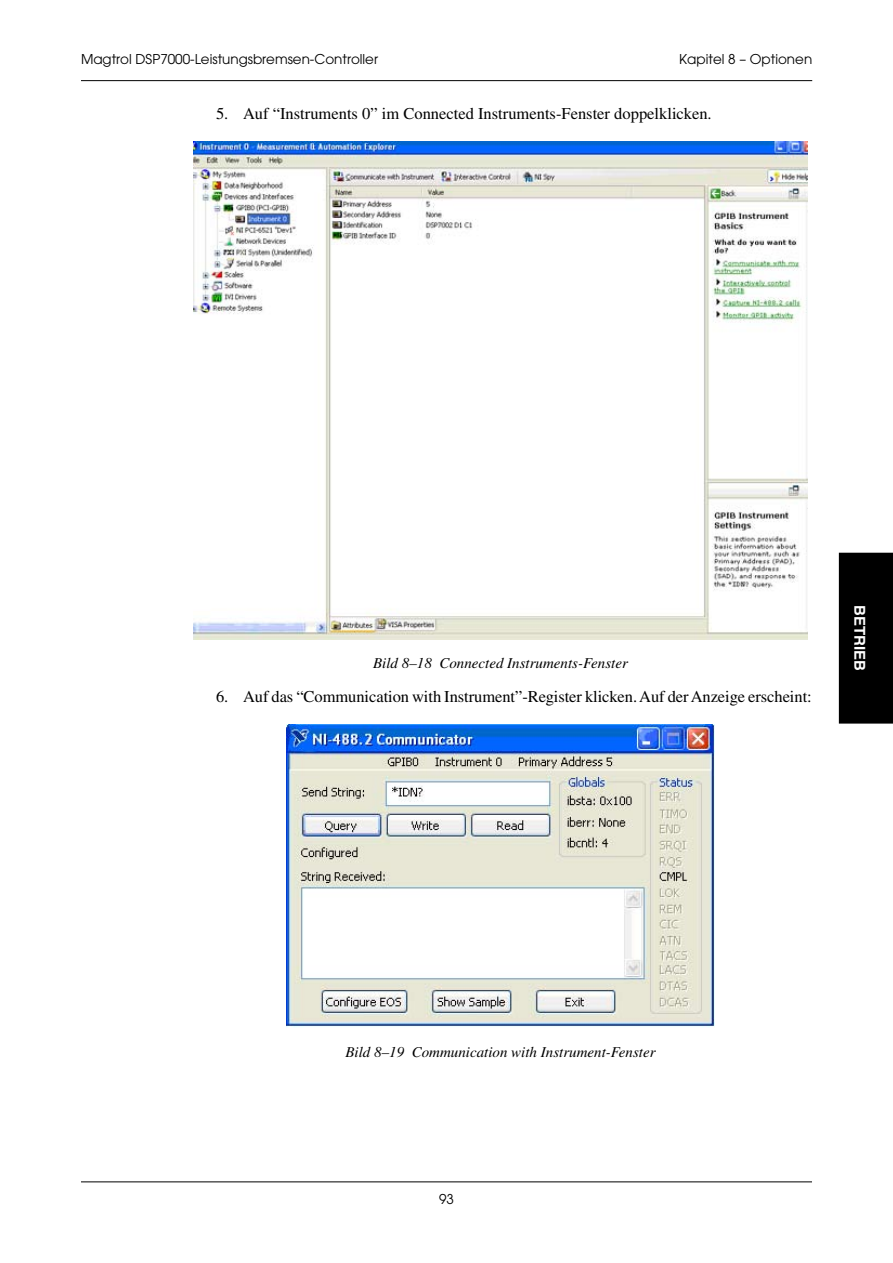
<style>
.page{position:relative;width:893px;height:1263px;background:#fff}
.page>*{position:absolute;margin:0;border:0;box-sizing:border-box;transform-origin:0 0}
.t1{font:16.5px "Times";letter-spacing:-.005em;color:#000}
.t2{font:italic 15px "Times";color:#000}
.t3{font:700 15px "Helvetica";color:#fff}
.t4{font:13.5px "Avant Garde";color:#000}
</style>
<div class="page">
<div style="left:839px;top:553px;width:54px;height:170px;background:#000"></div>
<hr style="left:81px;top:1181px;width:731px;height:1px;background:#000">
<hr style="left:81px;top:80px;width:731px;height:1px;background:#000">
<img style="left:193px;top:142px;width:614px;height:497px">
<img style="left:287px;top:724px;width:427px;height:304px">
<p class="t4" style="left:81px;top:51px;width:299px">Magtrol DSP7000-Leistungsbremsen-Controller</p>
<p class="t4" style="left:679px;top:51px;width:134px">Kapitel 8 – Optionen</p>
<p class="t1" style="left:216px;top:104px;width:497px">5. Auf “Instruments 0” im Connected Instruments-Fenster doppelklicken.</p>
<p class="t2" style="left:373px;top:655px;width:256px">Bild 8–18 Connected Instruments-Fenster</p>
<p class="t1" style="left:216px;top:687px;width:597px">6. Auf das “Communication with Instrument”-Register klicken. Auf der Anzeige erscheint:</p>
<p class="t3" style="left:869px;top:605px;width:67px;rotate:90deg">BETRIEB</p>
<p class="t2" style="left:345px;top:1043px;width:312px">Bild 8–19 Communication with Instrument-Fenster</p>
<p class="t4" style="left:439px;top:1191px;width:16px">93</p>
</div>
